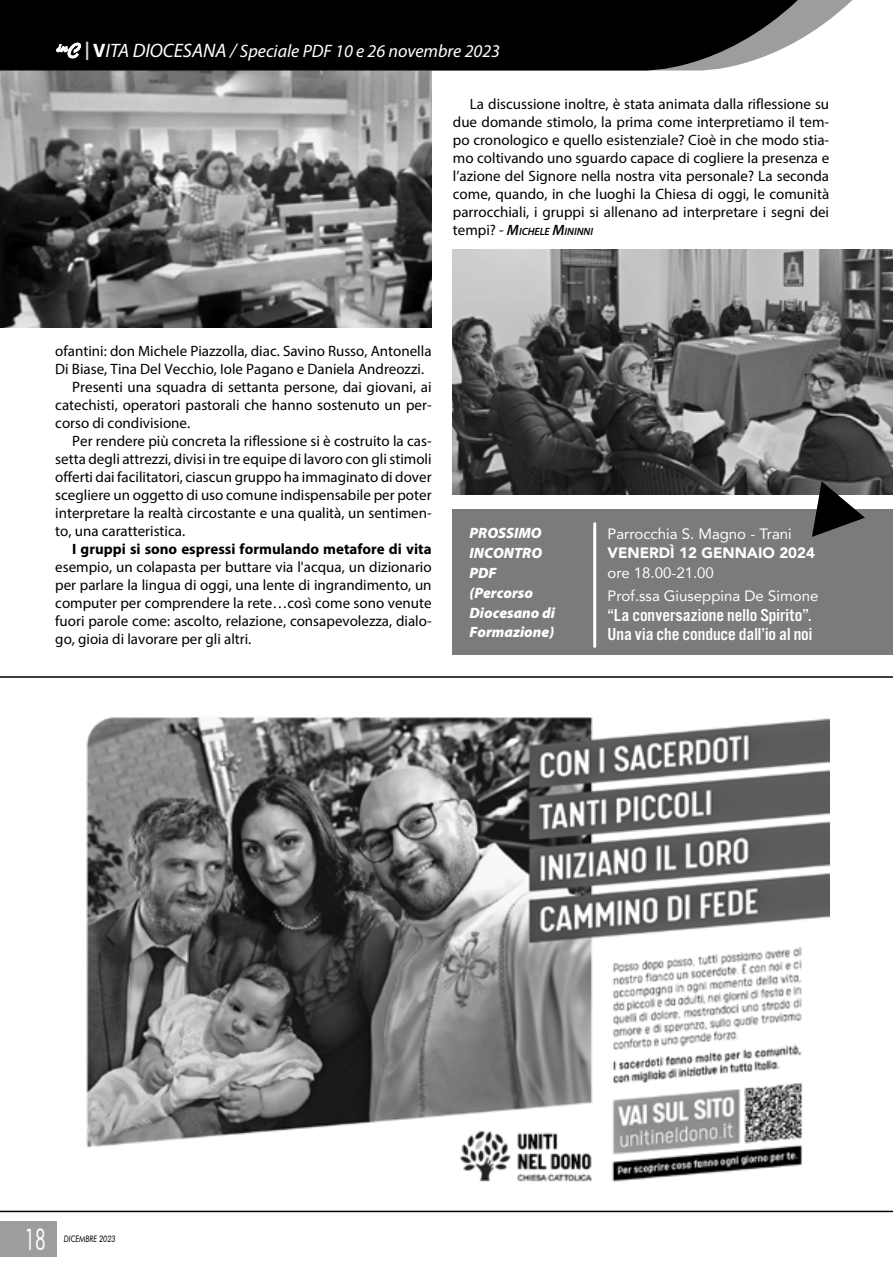
<style>
.page{position:relative;width:893px;height:1276px;background:#fff}
.page>*{position:absolute;margin:0;border:0;box-sizing:border-box;transform-origin:0 0}
.t1{font:30px "Futura BT";color:#fff;scale:.6 1}
.t2{font:18px/19.5px "Alternate Got No 3 D";color:#fff;scale:1.1 1}
.t3{font:italic 18px "Myriad Pro";color:#fff}
.t4{font:15px/18px "Myriad Pro";color:#000;text-align:justify}
.t5{font:15px/23.7px "Avenir";color:#fff}
.t6{font:italic 900 15px/20px "Myriad Pro";color:#fff}
.t7{font:700 15px "Myriad Pro";color:#000}
.t8{font:900 15px "Avenir";color:#fff}
.t9{font:italic 600 10.5px "Myriad Pro";color:#000}
.t10{font:italic 9px "Futura BT";color:#000;scale:.8 1}
.s1{font-family:"Trebuchet MS";font-weight:700;font-style:normal;font-size:19.5px;color:#dadada}
.s2{font-weight:700;font-style:normal;font-size:19.5px}
.s3{font-size:19.5px}
.s4{font-weight:400;font-style:normal;font-size:15px}
.s5{font-size:15px}
</style>
<div class="page">
<div style="left:453px;top:509px;width:440px;height:146px;background:#7c7b7b"></div>
<img style="left:86px;top:717px;width:743px;height:465px">
<hr style="left:0;top:676px;width:893px;height:2px;background:#000">
<hr style="left:0;top:1210px;width:893px;height:2px;background:#000">
<img style="left:0;top:72px;width:432px;height:255px">
<img style="left:453px;top:250px;width:440px;height:245px">
<hr style="left:593px;top:524px;width:3px;height:122px;background:#fff">
<svg style="left:812px;top:481px;width:53px;height:56px"></svg>
<svg style="left:0;top:0;width:852px;height:72px;fill:#000"></svg>
<div style="left:0;top:1221px;width:57px;height:36px;background:#9d9d9c"></div>
<svg style="left:57px;top:43px;width:24px;height:15px"></svg>
<p class="t3" style="left:82px;top:40px;width:420px"><span class="s1">|</span><span class="s2">V</span><span class="s3">ITA DIOCESANA /</span> Speciale PDF 10 e 26 novembre 2023</p>
<p class="t4" style="left:453px;top:95px;width:378px;text-indent:17px">La discussione inoltre, è stata animata dalla riflessione su due domande stimolo, la prima come interpretiamo il tem&shy;po cronologico e quello esistenziale? Cioè in che modo stia&shy;mo coltivando uno sguardo capace di cogliere la presenza e l’azione del Signore nella nostra vita personale? La seconda come, quando, in che luoghi la Chiesa di oggi, le comunità parrocchiali, i gruppi si allenano ad interpretare i segni dei</p>
<p class="t9" style="left:453px;top:225px;width:142px"><span class="s4">tempi? -</span> <span class="s5">M</span>ICHELE <span class="s5">M</span>ININNI</p>
<p class="t4" style="left:55px;top:341px;width:378px">ofantini: don Michele Piazzolla, diac. Savino Russo, Antonella</p>
<p class="t4" style="left:55px;top:359px;width:370px">Di Biase, Tina Del Vecchio, Iole Pagano e Daniela Andreozzi.</p>
<p class="t4" style="left:72px;top:377px;width:361px">Presenti una squadra di settanta persone, dai giovani, ai</p>
<p class="t4" style="left:55px;top:395px;width:378px">catechisti, operatori pastorali che hanno sostenuto un per-</p>
<p class="t4" style="left:55px;top:413px;width:136px">corso di condivisione.</p>
<p class="t4" style="left:72px;top:431px;width:361px">Per rendere più concreta la riflessione si è costruito la cas-</p>
<p class="t4" style="left:55px;top:449px;width:378px">setta degli attrezzi, divisi in tre equipe di lavoro con gli stimoli</p>
<p class="t4" style="left:55px;top:467px;width:378px">offerti dai facilitatori, ciascun gruppo ha immaginato di dover</p>
<p class="t4" style="left:55px;top:485px;width:378px">scegliere un oggetto di uso comune indispensabile per poter</p>
<p class="t4" style="left:55px;top:503px;width:378px">interpretare la realtà circostante e una qualità, un sentimen-</p>
<p class="t4" style="left:55px;top:521px;width:131px">to, una caratteristica.</p>
<p class="t7" style="left:72px;top:539px;width:361px">I gruppi si sono espressi formulando metafore di vita</p>
<p class="t4" style="left:55px;top:557px;width:378px">esempio, un colapasta per buttare via l'acqua, un dizionario per parlare la lingua di oggi, una lente di ingrandimento, un computer per comprendere la rete…così come sono venute fuori parole come: ascolto, relazione, consapevolezza, dialo&shy;go, gioia di lavorare per gli altri.</p>
<p class="t6" style="left:469px;top:522px;width:87px">PROSSIMO<br>INCONTRO<br>PDF (Percorso<br>Diocesano di<br>Formazione)</p>
<p class="t5" style="left:607px;top:521px;width:186px">Parrocchia S. Magno - Trani</p>
<p class="t8" style="left:607px;top:540px;width:209px">VENERDÌ 12 GENNAIO 2024</p>
<p class="t5" style="left:607px;top:560px;width:212px">ore 18.00-21.00<br>Prof.ssa Giuseppina De Simone</p>
<p class="t2" style="left:607px;top:606px;width:188px">“La conversazione nello Spirito”.<br>Una via che conduce dall’io al noi</p>
<h1 class="t1" style="left:25px;top:1221px;width:37px">18</h1>
<p class="t10" style="left:64px;top:1233px;width:66px">DICEMBRE 2023</p>
</div>
